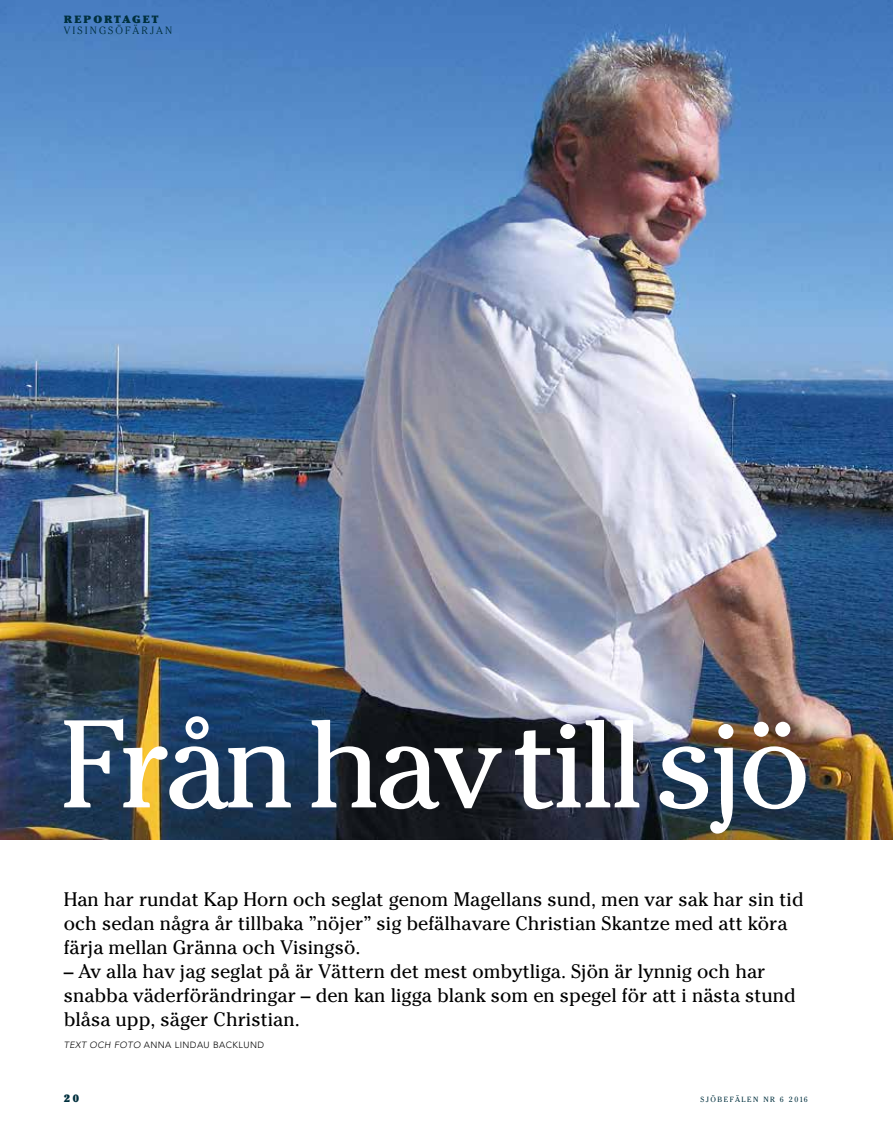
<style>
.page{position:relative;width:893px;height:1127px;background:#fff}
.page>*{position:absolute;margin:0;border:0;box-sizing:border-box;transform-origin:0 0}
.t1{font:123.75px "Cheltenham";letter-spacing:-.045em;color:#fff}
.t2{font:19.5px/24px "Cheltenham";color:#000}
.t3{font:300 10.5px "Cheltenham";letter-spacing:.2em;color:#00303e}
.t4{font:900 10.5px "Cheltenham";letter-spacing:.2em;color:#00303e}
.t5{font:300 9px "Avenir";letter-spacing:.05em;color:#000}
.t6{font:7.5px "Cheltenham";letter-spacing:.2em;color:#00303e}
.s1{font-style:italic}
</style>
<div class="page">
<img style="left:0;top:0;width:893px;height:840px">
<p class="t4" style="left:64px;top:13px;width:96px">REPORTAGET</p>
<p class="t3" style="left:64px;top:24px;width:110px">VISINGSÖFÄRJAN</p>
<h1 class="t1" style="left:60px;top:688px;width:752px">Från hav till sjö</h1>
<p class="t2" style="left:64px;top:886px;width:741px">Han har rundat Kap Horn och seglat genom Magellans sund, men var sak har sin tid och sedan några år tillbaka ”nöjer” sig befälhavare Christian Skantze med att köra färja mellan Gränna och Visingsö.</p>
<p class="t2" style="left:64px;top:958px;width:734px">– Av alla hav jag seglat på är Vättern det mest ombytliga. Sjön är lynnig och har snabba väderförändringar – den kan ligga blank som en spegel för att i nästa stund blåsa upp, säger Christian.</p>
<p class="t5" style="left:64px;top:1040px;width:202px"><span class="s1">TEXT OCH FOTO</span> ANNA LINDAU BACKLUND</p>
<p class="t4" style="left:64px;top:1091px;width:17px">2 0</p>
<p class="t6" style="left:700px;top:1094px;width:109px">SJÖBEFÄLEN NR 6 2016</p>
</div>
